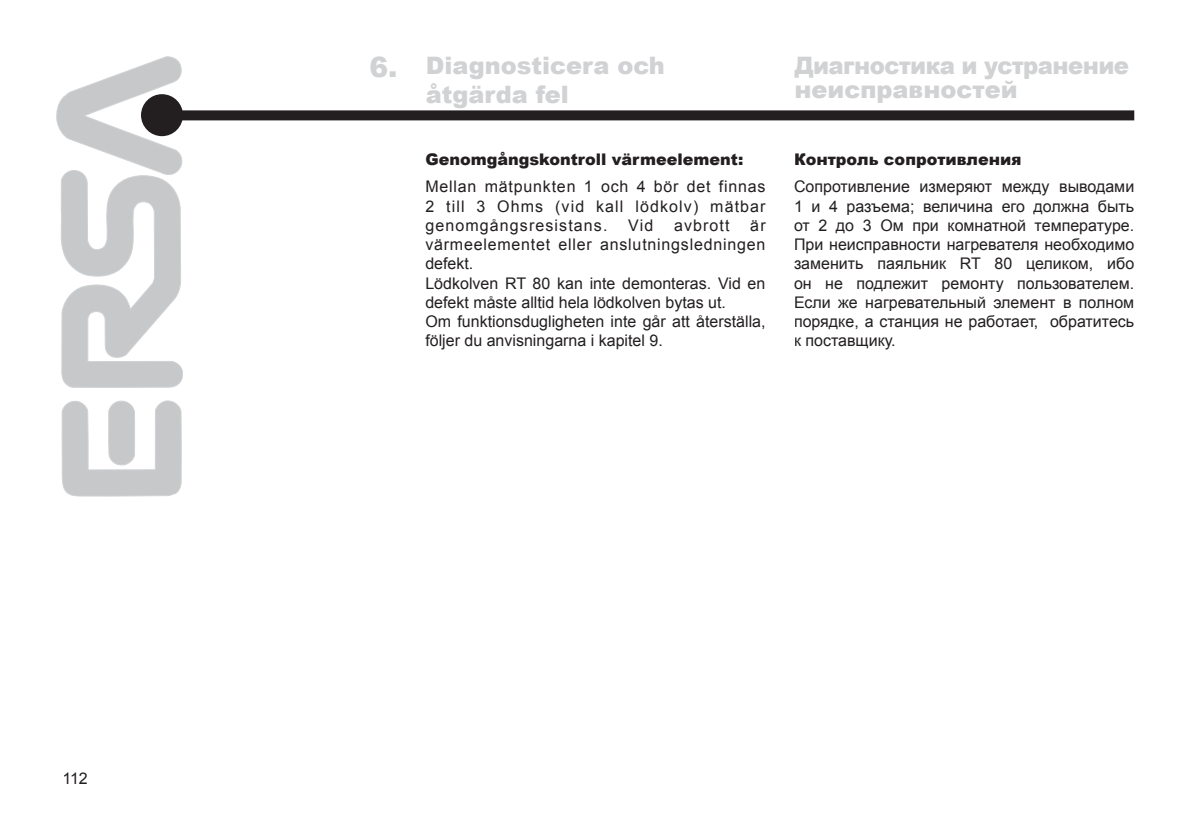
<style>
.page{position:relative;width:1191px;height:840px;background:#fff}
.page>*{position:absolute;margin:0;border:0;box-sizing:border-box;transform-origin:0 0}
.t1{font:900 28px "Arial";color:#d1d2d4}
.t2{font:900 24px/24px "Arial";letter-spacing:-.025em;color:#d1d2d4;scale:.95 1}
.t3{font:900 24px/28.8px "Arial";color:#d1d2d4}
.t4{font:16px/19.2px "Arial";color:#231f20;text-align:justify}
.t5{font:900 16px "Arial";color:#231f20}
.t6{font:16px "Arial";letter-spacing:.07em;color:#231f20}
</style>
<div class="page">
<svg style="left:57px;top:57px;width:126px;height:331px"></svg>
<svg style="left:61px;top:400px;width:121px;height:96px"></svg>
<div style="left:181px;top:110px;width:953px;height:10px;background:#231f20"></div>
<div style="left:141px;top:94px;width:42px;height:42px;background:#231f20;border-radius:50%"></div>
<p class="t4" style="left:62px;top:768px;width:27px">112</p>
<h1 class="t1" style="left:369px;top:46px;width:29px">6.</h1>
<h2 class="t2" style="left:794px;top:53px;width:354px">Диагностика и устранение неисправностей</h2>
<h2 class="t3" style="left:426px;top:50px;width:241px">Diagnosticera och åtgärda fel</h2>
<p class="t5" style="left:425px;top:147px;width:319px">Genomgångskontroll värmeelement:</p>
<p class="t4" style="left:425px;top:177px;width:342px">Mellan mätpunkten 1 och 4 bör det finnas 2 till 3 Ohms (vid kall lödkolv) mätbar genomgångsresistans.</p>
<p class="t4" style="left:425px;top:216px;width:342px;text-align:left;text-indent:325px">är värmeelementet eller anslutningsledningen defekt.<br>Lödkolven RT 80 kan inte demonteras. Vid en defekt måste alltid hela lödkolven bytas ut.<br>Om funktionsdugligheten inte går att återställa, följer du anvisningarna i kapitel 9.</p>
<p class="t4" style="left:628px;top:216px;width:27px">Vid</p>
<p class="t6" style="left:674px;top:215px;width:57px">avbrott</p>
<p class="t5" style="left:794px;top:147px;width:229px">Контроль сопротивления</p>
<p class="t4" style="left:794px;top:177px;width:342px">Сопротивление измеряют между выводами 1 и 4 разъема; величина его должна быть от 2 до 3 Ом при комнатной температуре.<br>При неисправности нагревателя необходимо заменить паяльник RT 80 целиком, ибо он не подлежит ремонту пользователем.<br>Если же нагревательный элемент в полном порядке, а станция не работает, обратитесь к поставщику.</p>
</div>
